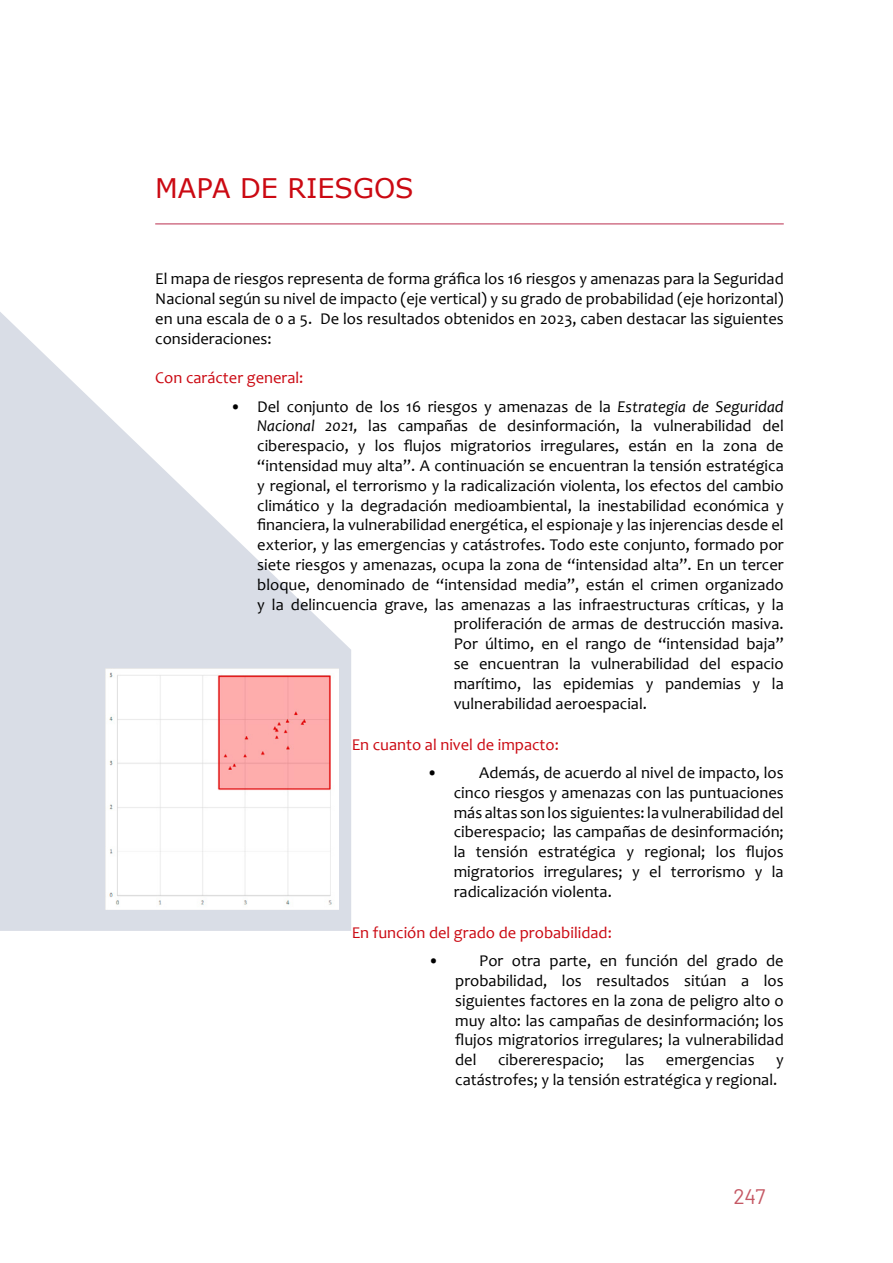
<style>
.page{position:relative;width:893px;height:1263px;background:#fff}
.page>*{position:absolute;margin:0;border:0;box-sizing:border-box;transform-origin:0 0}
.t1{font:27px "Verdana";color:#cb0912}
.t2{font:21px "Barlow";color:#c55864}
.t3{font:16.5px/19.8px "Candara";color:#000;text-align:justify}
.t4{font:16.5px "Candara";color:#cb0912}
.s1{font-style:italic}
</style>
<div class="page">
<svg style="left:0;top:312px;width:351px;height:619px;fill:#d9dde6"></svg>
<hr style="left:155px;top:224px;width:629px;height:1px;background:#ba2f4f">
<img style="left:106px;top:668px;width:232px;height:242px">
<h1 class="t1" style="left:155px;top:170px;width:260px">MAPA DE RIESGOS</h1>
<p class="t3" style="left:155px;top:269px;width:630px">El mapa de riesgos representa de forma gráfica los 16 riesgos y amenazas para la Seguridad Nacional según su nivel de impacto (eje vertical) y su grado de probabilidad (eje horizontal) en una escala de 0 a 5. De los resultados obtenidos en 2023, caben destacar las siguientes consideraciones:</p>
<p class="t4" style="left:155px;top:368px;width:150px">Con carácter general:</p>
<p class="t3" style="left:230px;top:396px;width:555px">• Del conjunto de los 16 riesgos y amenazas de la <span class="s1">Estrategia de Seguridad</span></p>
<p class="t3" style="left:257px;top:416px;width:528px"><span class="s1">Nacional 2021,</span> las campañas de desinformación, la vulnerabilidad del</p>
<p class="t3" style="left:257px;top:436px;width:528px">ciberespacio, y los flujos migratorios irregulares, están en la zona de</p>
<p class="t3" style="left:257px;top:456px;width:528px">“intensidad muy alta”. A continuación se encuentran la tensión estratégica</p>
<p class="t3" style="left:257px;top:475px;width:528px">y regional, el terrorismo y la radicalización violenta, los efectos del cambio</p>
<p class="t3" style="left:257px;top:495px;width:528px">climático y la degradación medioambiental, la inestabilidad económica y</p>
<p class="t3" style="left:257px;top:515px;width:528px">financiera, la vulnerabilidad energética, el espionaje y las injerencias desde el</p>
<p class="t3" style="left:257px;top:535px;width:528px">exterior, y las emergencias y catástrofes. Todo este conjunto, formado por</p>
<p class="t3" style="left:257px;top:555px;width:528px">siete riesgos y amenazas, ocupa la zona de “intensidad alta”. En un tercer</p>
<p class="t3" style="left:257px;top:574px;width:528px">bloque, denominado de “intensidad media”, están el crimen organizado</p>
<p class="t3" style="left:257px;top:594px;width:528px">y la delincuencia grave, las amenazas a las infraestructuras críticas, y la</p>
<p class="t3" style="left:454px;top:614px;width:331px">proliferación de armas de destrucción masiva.</p>
<p class="t3" style="left:454px;top:634px;width:331px">Por último, en el rango de “intensidad baja”</p>
<p class="t3" style="left:454px;top:654px;width:332px">se encuentran la vulnerabilidad del espacio</p>
<p class="t3" style="left:454px;top:673px;width:332px">marítimo, las epidemias y pandemias y la</p>
<p class="t3" style="left:454px;top:693px;width:195px">vulnerabilidad aeroespacial.</p>
<p class="t4" style="left:352px;top:734px;width:209px">En cuanto al nivel de impacto:</p>
<p class="t3" style="left:427px;top:762px;width:12px">•</p>
<p class="t3" style="left:454px;top:762px;width:332px;text-indent:26px">Además, de acuerdo al nivel de impacto, los cinco riesgos y amenazas con las puntuaciones más altas son los siguientes: la vulnerabilidad del ciberespacio; las campañas de desinformación; la tensión estratégica y regional; los flujos migratorios irregulares; y el terrorismo y la radicalización violenta.</p>
<p class="t4" style="left:352px;top:922px;width:262px">En función del grado de probabilidad:</p>
<p class="t3" style="left:428px;top:951px;width:12px">•</p>
<p class="t3" style="left:455px;top:951px;width:330px;text-indent:24px">Por otra parte, en función del grado de probabilidad, los resultados sitúan a los siguientes factores en la zona de peligro alto o muy alto: las campañas de desinformación; los flujos migratorios irregulares; la vulnerabilidad del</p>
<p class="t3" style="left:498px;top:1050px;width:107px">cibererespacio;</p>
<p class="t3" style="left:626px;top:1050px;width:20px">las</p>
<p class="t3" style="left:666px;top:1050px;width:90px">emergencias</p>
<p class="t3" style="left:455px;top:1050px;width:330px;text-indent:321px">y catástrofes; y la tensión estratégica y regional.</p>
<p class="t2" style="left:733px;top:1183px;width:33px">247</p>
</div>
